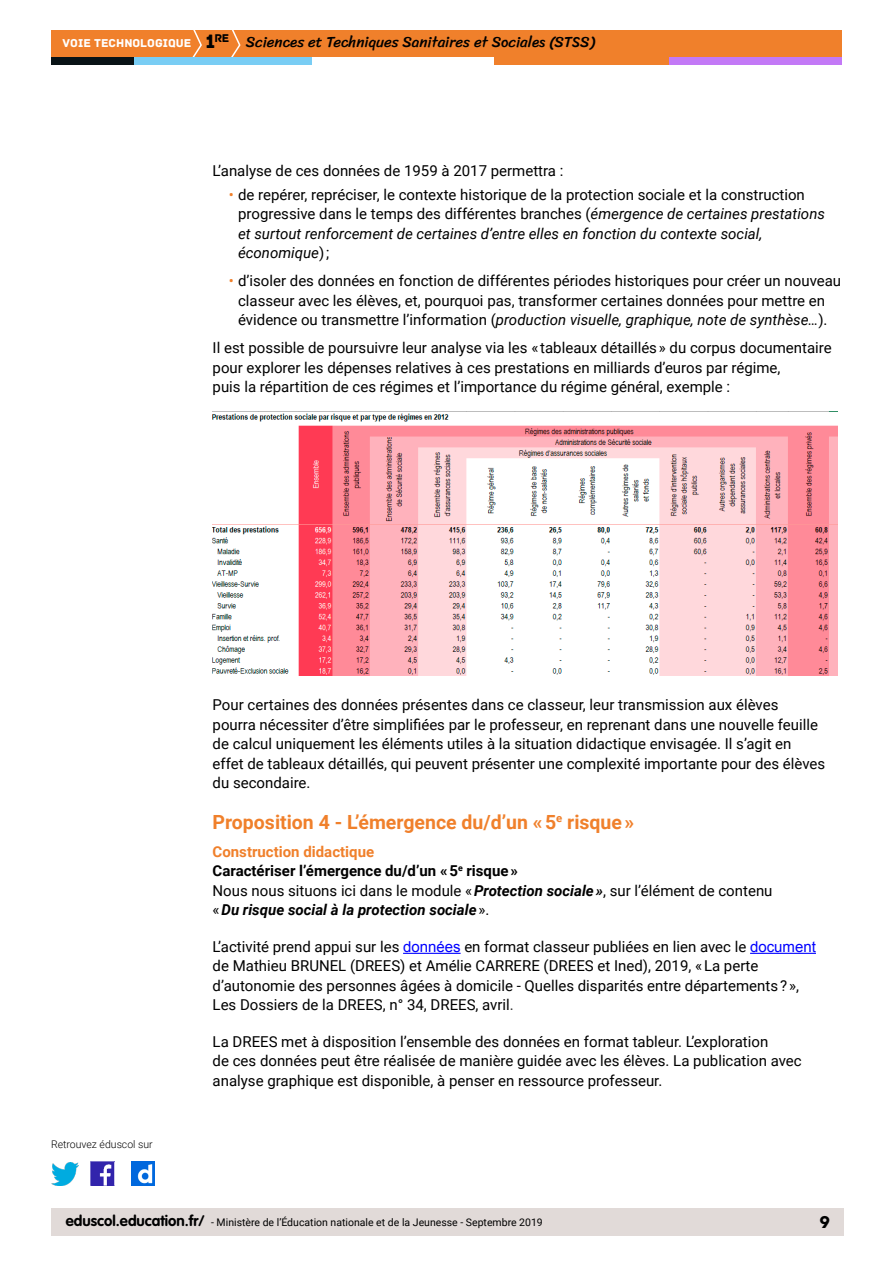
<style>
.page{position:relative;width:893px;height:1263px;background:#fff}
.page>*{position:absolute;margin:0;border:0;box-sizing:border-box;transform-origin:0 0}
.t1{font:700 19.5px "Roboto";color:#f0802b}
.t2{font:18px "Archive";color:#000}
.t3{font:15px/19.5px "Roboto";color:#000}
.t4{font:15px "Sriracha";color:#000}
.t5{font:12px "Archive";color:#fff}
.t6{font:11.85px "Archive";color:#000}
.t7{font:10.5px "Roboto";color:#000}
.t8{font:300 10.5px "Roboto";color:#000}
.s1{font-size:20.4px}
.s2{color:#f0802b}
.s3{font-style:italic}
.s4{font-weight:700;color:#f0802b}
.s5{font-weight:700}
.s6{font-weight:700;font-style:italic}
.s7{font-family:"Arial";color:#00f}
.s8{color:#2f2f2f}
.s9{font-family:"VAG Rounded Std";font-weight:700;font-size:15px}
</style>
<div class="page">
<div style="left:51px;top:1209px;width:792px;height:27px;background:#e1dad8"></div>
<img style="left:91px;top:1162px;width:23px;height:23px">
<img style="left:51px;top:1163px;width:28px;height:22px">
<img style="left:132px;top:1162px;width:22px;height:23px">
<div style="left:51px;top:30px;width:791px;height:27px;background:#f0802b"></div>
<svg style="left:192px;top:30px;width:10px;height:27px"></svg>
<svg style="left:231px;top:30px;width:10px;height:27px"></svg>
<div style="left:133px;top:57px;width:179px;height:8px;background:#79cdf4"></div>
<div style="left:51px;top:57px;width:82px;height:8px;background:#091316"></div>
<div style="left:667px;top:57px;width:175px;height:8px;background:#c379f6"></div>
<div style="left:494px;top:57px;width:175px;height:8px;background:#f0802b"></div>
<hr style="left:403px;top:953px;width:58px;height:1px;background:#00f">
<hr style="left:750px;top:953px;width:66px;height:1px;background:#00f">
<img style="left:213px;top:413px;width:624px;height:263px">
<p class="t6" style="left:205px;top:31px;width:25px"><span class="s1">1</span>re</p>
<p class="t5" style="left:63px;top:36px;width:130px">VOIE TECHNOLOGIQUE</p>
<p class="t4" style="left:246px;top:33px;width:350px">Sciences et Techniques Sanitaires et Sociales (STSS)</p>
<p class="t3" style="left:213px;top:160px;width:352px">L’analyse de ces données de 1959 à 2017 permettra :</p>
<p class="t3" style="left:238px;top:184px;width:588px;text-indent:-9px"><span class="s2">•</span> de repérer, repréciser, le contexte historique de la protection sociale et la construction progressive dans le temps des différentes branches (<span class="s3">émergence de certaines prestations et surtout renforcement de certaines d’entre elles en fonction du contexte social, économique</span>) ;</p>
<p class="t3" style="left:229px;top:271px;width:614px;text-align:center"><span class="s2">•</span> d’isoler des données en fonction de différentes périodes historiques pour créer un nouveau classeur avec les élèves, et, pourquoi pas, transformer certaines données pour mettre en évidence ou transmettre l’information (<span class="s3">production visuelle, graphique, note de synthèse…</span>).</p>
<p class="t3" style="left:213px;top:338px;width:621px">Il est possible de poursuivre leur analyse via les « tableaux détaillés » du corpus documentaire pour explorer les dépenses relatives à ces prestations en milliards d’euros par régime,<br>puis la répartition de ces régimes et l’importance du régime général, exemple :</p>
<p class="t8" style="left:51px;top:1137px;width:103px">Retrouvez éduscol sur</p>
<p class="t3" style="left:213px;top:695px;width:614px">Pour certaines des données présentes dans ce classeur, leur transmission aux élèves pourra nécessiter d’être simplifiées par le professeur, en reprenant dans une nouvelle feuille de calcul uniquement les éléments utiles à la situation didactique envisagée. Il s’agit en effet de tableaux détaillés, qui peuvent présenter une complexité importante pour des élèves du secondaire.</p>
<h1 class="t1" style="left:213px;top:808px;width:423px">Proposition 4 - L’émergence du/d’un « 5<sup>e</sup> risque »</h1>
<p class="t3" style="left:213px;top:841px;width:561px"><span class="s4">Construction didactique<br></span><span class="s5">Caractériser l’émergence du/d’un « 5</span><sup>e</sup> <span class="s5">risque »<br></span>Nous nous situons ici dans le module « <span class="s6">Protection sociale »</span>, sur l’élément de contenu « <span class="s6">Du risque social à la protection sociale</span> ».</p>
<p class="t3" style="left:213px;top:936px;width:605px">L’activité prend appui sur les <span class="s7">données</span> en format classeur publiées en lien avec le <span class="s7">document </span>de Mathieu BRUNEL (DREES) et Amélie CARRERE (DREES et Ined), 2019, « La perte d’autonomie des personnes âgées à domicile - Quelles disparités entre départements ? », Les Dossiers de la DREES, n° 34, DREES, avril<span class="s8">.</span></p>
<p class="t3" style="left:213px;top:1031px;width:591px">La DREES met à disposition l’ensemble des données en format tableur. L’exploration<br>de ces données peut être réalisée de manière guidée avec les élèves. La publication avec analyse graphique est disponible, à penser en ressource professeur.</p>
<p class="t7" style="left:66px;top:1215px;width:478px"><span class="s9">eduscol.education.fr/</span> - Ministère de l’Éducation nationale et de la Jeunesse - Septembre 2019</p>
<p class="t2" style="left:820px;top:1211px;width:12px">9</p>
</div>
